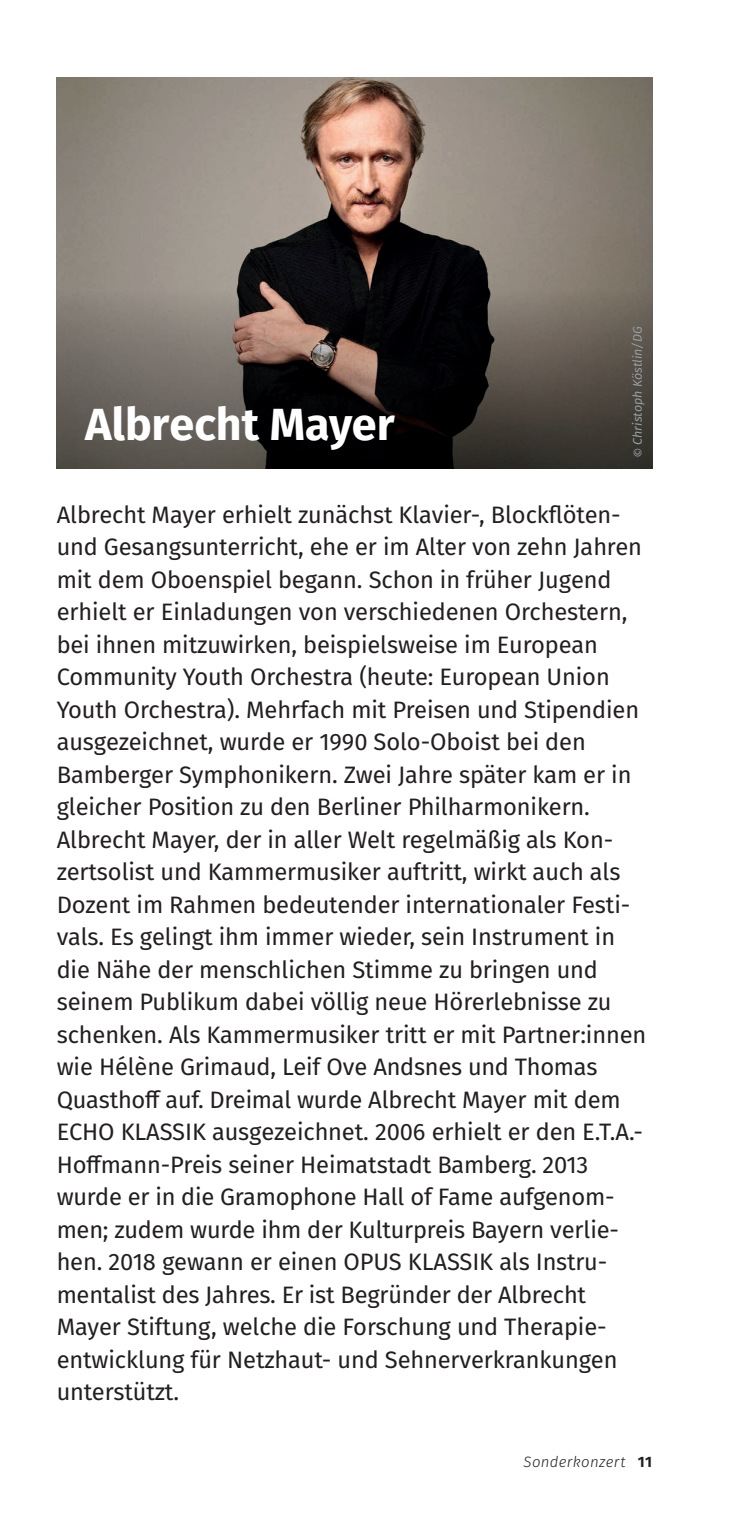
<style>
.page{position:relative;width:730px;height:1531px;background:#fff}
.page>*{position:absolute;margin:0;border:0;box-sizing:border-box;transform-origin:0 0}
.Künstler-Bio___Headline{font:700 45px "Fira Sans";color:#fff}
.Fließtext{font:23.75px/32.5px "Fira Sans";letter-spacing:-.005em;color:#231f20}
.t1{font:italic 300 15px "Fira Sans";letter-spacing:.025em;color:#231f20}
.Fotocredit{font:italic 12.5px "Fira Sans";color:#9b9da0}
.s1{font-weight:700;font-style:normal}
</style>
<div class="page">
<img style="left:57px;top:78px;width:595px;height:213px">
<svg style="left:57px;top:291px;width:595px;height:177px;background:#48423d"></svg>
<p class="Künstler-Bio___Headline" style="left:85px;top:386px;width:311px">Albrecht Mayer</p>
<p class="Fotocredit" style="left:628px;top:458px;width:133px;rotate:-90deg">© Christoph Köstlin/DG</p>
<p class="Fließtext" style="left:57px;top:497px;width:587px">Albrecht Mayer erhielt zunächst Klavier-, Blockflöten&shy;und Gesangsunterricht, ehe er im Alter von zehn Jahren mit dem Oboenspiel begann. Schon in früher Jugend erhielt er Einladungen von verschiedenen Orchestern, bei ihnen mitzuwirken, beispielsweise im European Community Youth Orchestra (heute: European Union Youth Orchestra). Mehrfach mit Preisen und Stipendien ausgezeichnet, wurde er 1990 Solo-Oboist bei den</p>
<p class="Fließtext" style="left:57px;top:757px;width:576px">Bamberger Symphonikern. Zwei Jahre später kam er in gleicher Position zu den Berliner Philharmonikern.</p>
<p class="Fließtext" style="left:57px;top:822px;width:591px">Albrecht Mayer, der in aller Welt regelmäßig als Kon&shy;zertsolist und Kammermusiker auftritt, wirkt auch als Dozent im Rahmen bedeutender internationaler Festi&shy;vals. Es gelingt ihm immer wieder, sein Instrument in die Nähe der menschlichen Stimme zu bringen und seinem Publikum dabei völlig neue Hörerlebnisse zu schenken. Als Kammermusiker tritt er mit Partner:innen wie Hélène Grimaud, Leif Ove Andsnes und Thomas Quasthoff auf. Dreimal wurde Albrecht Mayer mit dem ECHO KLASSIK ausgezeichnet. 2006 erhielt er den E.T.A.- Hoffmann-Preis seiner Heimatstadt Bamberg. 2013 wurde er in die Gramophone Hall of Fame aufgenom&shy;men; zudem wurde ihm der Kulturpreis Bayern verlie&shy;hen. 2018 gewann er einen OPUS KLASSIK als Instru&shy;mentalist des Jahres. Er ist Begründer der Albrecht Mayer Stiftung, welche die Forschung und Therapie-</p>
<p class="Fließtext" style="left:57px;top:1342px;width:562px">entwicklung für Netzhaut- und Sehnerverkrankungen unterstützt.</p>
<p class="t1" style="left:524px;top:1451px;width:130px">Sonderkonzert <span class="s1">11</span></p>
</div>
